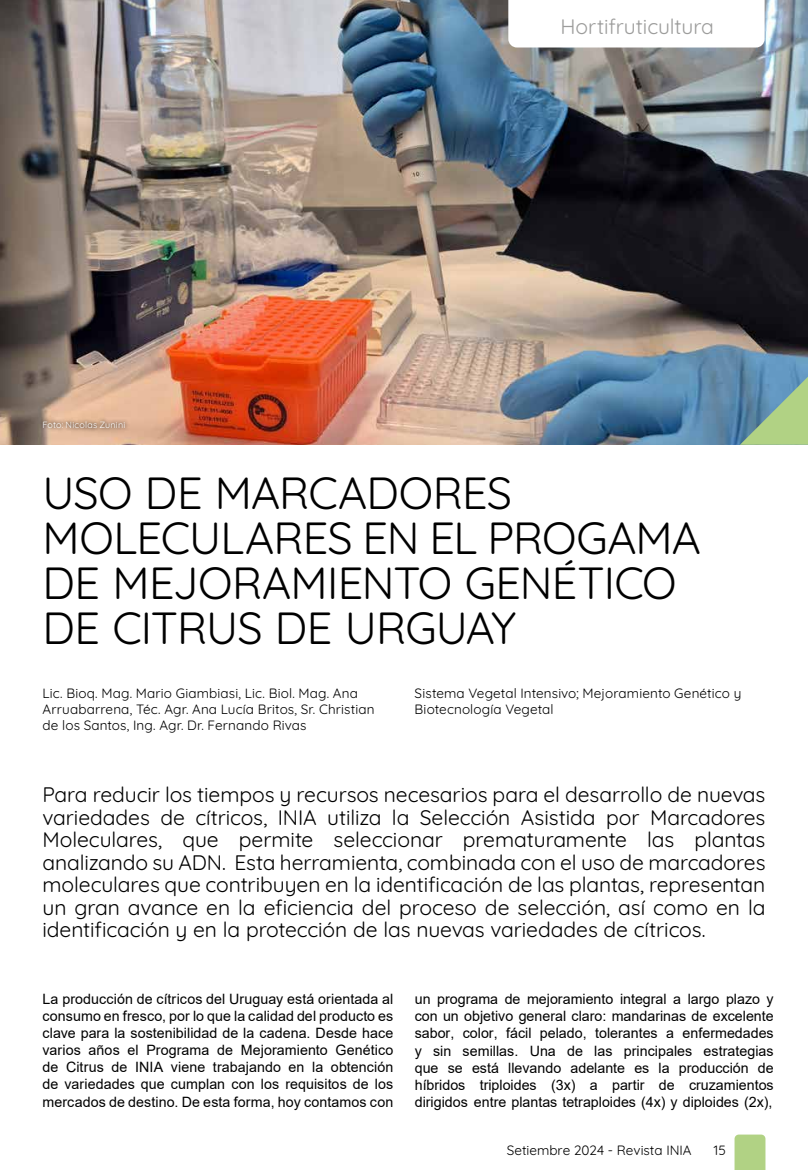
<style>
.page{position:relative;width:808px;height:1170px;background:#fff}
.page>*{position:absolute;margin:0;border:0;box-sizing:border-box;transform-origin:0 0}
.t1{font:300 45px/45px "Quicksand";letter-spacing:-.02em;color:#000}
.t2{font:300 21px/22.5px "Quicksand";letter-spacing:-.005em;color:#000;text-align:justify}
.t3{font:300 21px "Quicksand";letter-spacing:-.005em;color:#9d9d9c}
.t4{font:14.25px/17.1px "Arial";color:#000;text-align:justify}
.t5{font:300 13.5px/16.2px "Quicksand";letter-spacing:.01em;color:#000}
.t6{font:300 9px "Quicksand";letter-spacing:.025em;color:#fff}
</style>
<div class="page">
<svg style="left:734px;top:1134px;width:31px;height:35px"></svg>
<img style="left:0;top:0;width:808px;height:445px">
<svg style="left:740px;top:376px;width:68px;height:69px"></svg>
<svg style="left:39px;top:417px;width:90px;height:15px"></svg>
<svg style="left:508px;top:0;width:257px;height:47px"></svg>
<p class="t6" style="left:43px;top:417px;width:84px">Foto: Nicolas Zunini</p>
<h2 class="t3" style="left:560px;top:10px;width:155px">Hortifruticultura</h2>
<h1 class="t1" style="left:43px;top:466px;width:660px">USO DE MARCADORES<br>MOLECULARES EN EL PROGAMA<br>DE MEJORAMIENTO GENÉTICO<br>DE CITRUS DE URGUAY</h1>
<p class="t5" style="left:43px;top:683px;width:334px">Lic. Bioq. Mag. Mario Giambiasi, Lic. Biol. Mag. Ana<br>Arruabarrena, Téc. Agr. Ana Lucía Britos, Sr. Christian de los Santos, Ing. Agr. Dr. Fernando Rivas</p>
<p class="t5" style="left:415px;top:683px;width:328px">Sistema Vegetal Intensivo; Mejoramiento Genético y<br>Biotecnología Vegetal</p>
<p class="t2" style="left:43px;top:781px;width:724px">Para reducir los tiempos y recursos necesarios para el desarrollo de nuevas variedades de cítricos, INIA utiliza la Selección Asistida por Marcadores Moleculares, que permite seleccionar prematuramente las plantas analizando su ADN. Esta herramienta, combinada con el uso de marcadores moleculares que contribuyen en la identificación de las plantas, representan un gran avance en la eficiencia del proceso de selección, así como en la identificación y en la protección de las nuevas variedades de cítricos.</p>
<p class="t4" style="left:43px;top:990px;width:352px">La producción de cítricos del Uruguay está orientada al consumo en fresco, por lo que la calidad del producto es clave para la sostenibilidad de la cadena. Desde hace varios años el Programa de Mejoramiento Genético de Citrus de INIA viene trabajando en la obtención de variedades que cumplan con los requisitos de los mercados de destino. De esta forma, hoy contamos con</p>
<p class="t4" style="left:415px;top:990px;width:360px">un programa de mejoramiento integral a largo plazo y con un objetivo general claro: mandarinas de excelente sabor, color, fácil pelado, tolerantes a enfermedades y sin semillas. Una de las principales estrategias que se está llevando adelante es la producción de híbridos triploides (3x) a partir de cruzamientos dirigidos entre plantas tetraploides (4x) y diploides (2x),</p>
<p class="t5" style="left:507px;top:1140px;width:186px">Setiembre 2024 - Revista INIA</p>
<p class="t5" style="left:713px;top:1140px;width:14px">15</p>
</div>
